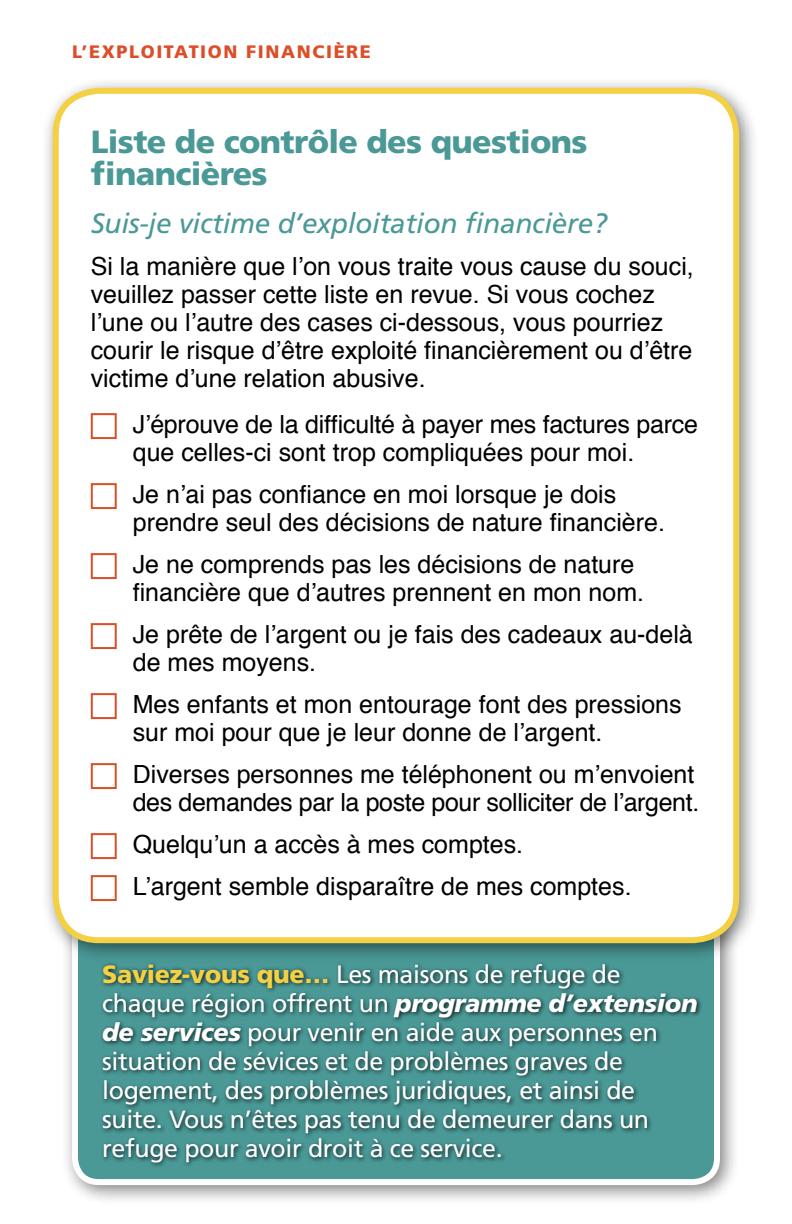
<style>
.page{position:relative;width:792px;height:1224px;background:#fff}
.page>*{position:absolute;margin:0;border:0;box-sizing:border-box;transform-origin:0 0}
.t1{font:900 32px/32px "Frutiger";letter-spacing:-.02em;color:#4a9997}
.t2{font:italic 28px "Frutiger";letter-spacing:-.01em;color:#4a9997}
.t3{font:25px/28px "Helvetica";color:#000}
.t4{font:25px/29px "Frutiger";letter-spacing:-.015em;color:#fff}
.t5{font:900 18px "Frutiger";letter-spacing:.09em;color:#dc4e28}
.s1{font-weight:900;color:#f4d044}
.s2{font-weight:900;font-style:italic}
</style>
<div class="page">
<div style="left:60px;top:804px;width:681px;height:401px;background:#000;opacity:.5"></div>
<div style="left:75px;top:818px;width:642px;height:364px;background:#4a9997;border-radius:24px"></div>
<div style="left:72px;top:815px;width:648px;height:370px;border:6px solid #fff;border-radius:24px"></div>
<div style="left:41px;top:76px;width:719px;height:887px;background:#000;opacity:.5"></div>
<div style="left:56px;top:91px;width:680px;height:849px;background:#fff;border-radius:43px"></div>
<div style="left:53px;top:88px;width:686px;height:855px;border:6px solid #f4d044;border-radius:43px"></div>
<div style="left:100px;top:962px;width:603px;height:206px;background:#000;opacity:.75"></div>
<div style="left:91px;top:413px;width:26px;height:26px;border:2px solid #dc4e28"></div>
<div style="left:91px;top:483px;width:26px;height:26px;border:2px solid #dc4e28"></div>
<div style="left:91px;top:553px;width:26px;height:26px;border:2px solid #dc4e28"></div>
<div style="left:91px;top:623px;width:26px;height:26px;border:2px solid #dc4e28"></div>
<div style="left:91px;top:693px;width:26px;height:26px;border:2px solid #dc4e28"></div>
<div style="left:91px;top:763px;width:26px;height:26px;border:2px solid #dc4e28"></div>
<div style="left:91px;top:833px;width:26px;height:26px;border:2px solid #dc4e28"></div>
<div style="left:91px;top:875px;width:26px;height:26px;border:2px solid #dc4e28"></div>
<p class="t5" style="left:72px;top:41px;width:186px">L’exploitation fin</p>
<p class="t5" style="left:281px;top:41px;width:91px">ancière</p>
<p class="t1" style="left:91px;top:125px;width:498px">Liste de contrôle des questions financières</p>
<p class="t2" style="left:91px;top:207px;width:518px">Suis-je victime d’exploitation financière?</p>
<p class="t3" style="left:91px;top:253px;width:605px">Si la manière que l’on vous traite vous cause du souci, veuillez passer cette liste en revue. Si vous cochez l’une ou l’autre des cases ci-dessous, vous pourriez courir le risque d’être exploité financièrement ou d’être victime d’une relation abusive.</p>
<p class="t3" style="left:133px;top:411px;width:567px">J’éprouve de la difficulté à payer mes factures parce que celles-ci sont trop compliquées pour moi.</p>
<p class="t3" style="left:133px;top:481px;width:534px">Je n’ai pas confiance en moi lorsque je dois prendre seul des décisions de nature financière.</p>
<p class="t3" style="left:133px;top:551px;width:513px">Je ne comprends pas les décisions de nature financière que d’autres prennent en mon nom.</p>
<p class="t3" style="left:133px;top:621px;width:562px">Je prête de l’argent ou je fais des cadeaux au-delà de mes moyens.</p>
<p class="t3" style="left:133px;top:691px;width:550px">Mes enfants et mon entourage font des pressions sur moi pour que je leur donne de l’argent.</p>
<p class="t3" style="left:133px;top:761px;width:568px">Diverses personnes me téléphonent ou m’envoient des demandes par la poste pour solliciter de l’argent.</p>
<p class="t3" style="left:133px;top:824px;width:500px;line-height:42px">Quelqu’un a accès à mes comptes.<br>L’argent semble disparaître de mes comptes.</p>
<p class="t4" style="left:102px;top:960px;width:597px"><span class="s1">Saviez-vous que…</span> Les maisons de refuge de chaque région offrent un <span class="s2">programme d’extension de services</span> pour venir en aide aux personnes en situation de sévices et de problèmes graves de logement, des problèmes juridiques, et ainsi de suite. Vous n’êtes pas tenu de demeurer dans un refuge pour avoir droit à ce service.</p>
</div>
